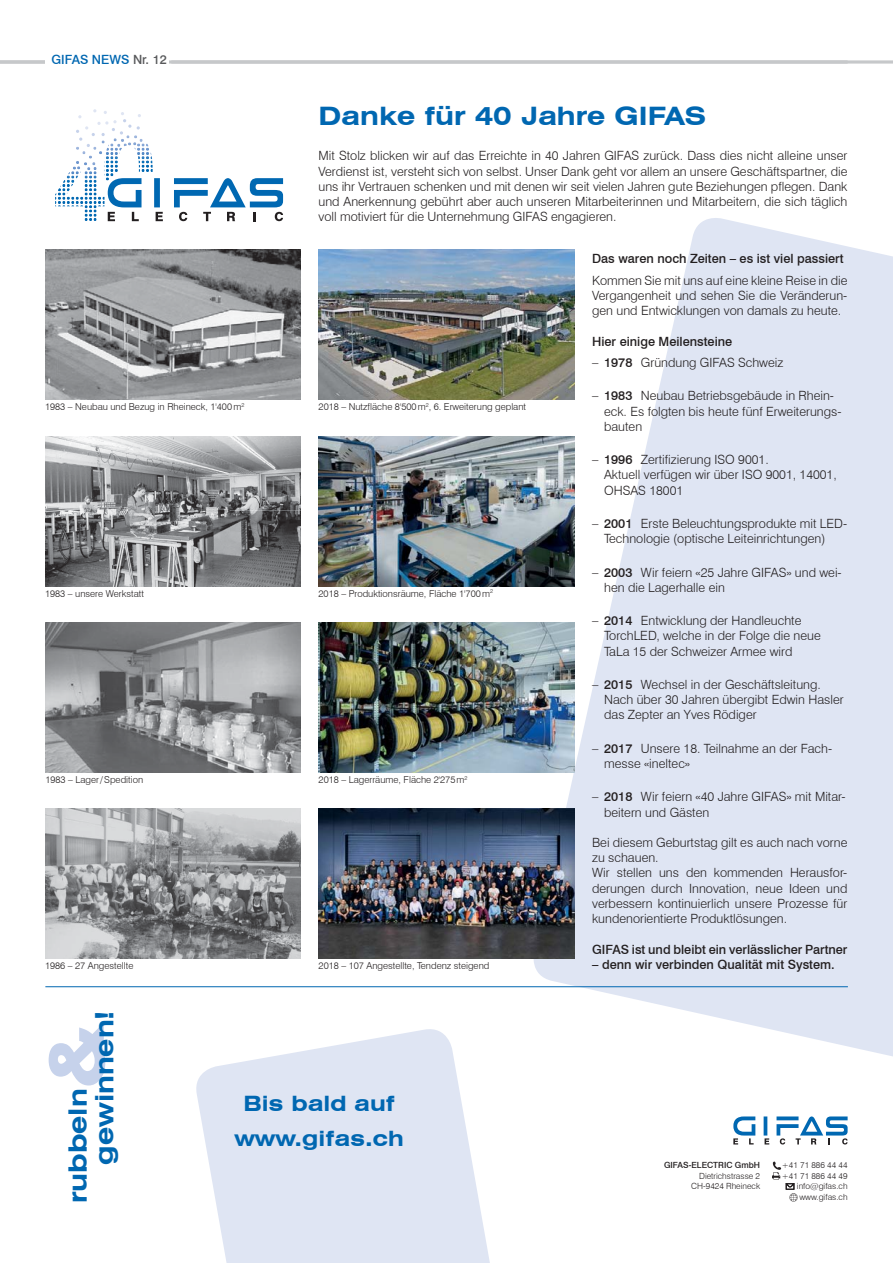
<style>
.page{position:relative;width:893px;height:1263px;background:#fff}
.page>*{position:absolute;margin:0;border:0;box-sizing:border-box;transform-origin:0 0}
.t1{font:700 expanded 76.35px "Swiss 721 BT";color:#c6d2eb}
.t2{font:700 expanded 25.5px/26.5px "Swiss 721 BT";color:#0067b1}
.t3{font:700 expanded 21.15px/35.5px "Swiss 721 BT";color:#0067b1;text-align:center}
.t4{font:300 12.75px/15.3px "Swiss 721 BT";color:#231f20}
.t5{font:500 12.75px "Swiss 721 BT";color:#231f20}
.t6{font:500 12.75px "Swiss 721 BT";color:#0067b1}
.t7{font:500 12.75px "Swiss 721 BT";color:#58595b}
.t8{font:300 9.6px "Swiss 721 BT";color:#231f20}
.t9{font:300 8.55px/10.6px "Swiss 721 BT";color:#231f20;text-align:right}
.t10{font:500 8.55px "Swiss 721 BT";color:#231f20}
.s1{color:#58595b}
.s2{font-weight:500}
</style>
<div class="page">
<svg style="left:174px;top:178px;width:109px;height:43px"></svg>
<svg style="left:55px;top:109px;width:108px;height:112px"></svg>
<img style="left:45px;top:250px;width:256px;height:150px">
<svg style="left:763px;top:1116px;width:4px;height:20px"></svg>
<svg style="left:733px;top:1116px;width:22px;height:29px"></svg>
<svg style="left:764px;top:1138px;width:5px;height:7px"></svg>
<svg style="left:776px;top:1116px;width:71px;height:29px"></svg>
<svg style="left:196px;top:1029px;width:294px;height:233px;fill:#dfe5f3"></svg>
<svg style="left:529px;top:218px;width:364px;height:839px;fill:#dfe5f3"></svg>
<img style="left:45px;top:809px;width:256px;height:150px">
<img style="left:319px;top:250px;width:255px;height:150px">
<img style="left:319px;top:809px;width:255px;height:150px">
<img style="left:319px;top:436px;width:255px;height:150px">
<img style="left:45px;top:436px;width:256px;height:150px">
<img style="left:319px;top:622px;width:255px;height:151px">
<img style="left:45px;top:622px;width:255px;height:151px">
<svg style="left:772px;top:1162px;width:26px;height:40px"></svg>
<hr style="left:0;top:60px;width:893px;height:4px;background:#c6c8ca">
<div style="left:45px;top:54px;width:124px;height:11px;background:#fff"></div>
<hr style="left:45px;top:986px;width:803px;height:1px;background:#0067b1">
<p class="t6" style="left:51px;top:52px;width:117px">GIFAS NEWS <span class="s1">Nr. 12</span></p>
<p class="t7" style="left:133px;top:52px;width:31px">n° 12</p>
<h2 class="t2" style="left:318px;top:102px;width:389px">Danke für 40 Jahre GIFAS</h2>
<p class="t4" style="left:318px;top:148px;width:530px;text-align:justify">Mit Stolz blicken wir auf das Erreichte in 40 Jahren GIFAS zurück. Dass dies nicht alleine unser Verdienst ist, versteht sich von selbst. Unser Dank geht vor allem an unsere Geschäftspartner, die uns ihr Vertrauen schenken und mit denen wir seit vielen Jahren gute Beziehungen pflegen. Dank und Anerkennung gebührt aber auch unseren Mitarbeiterinnen und Mitarbeitern, die sich täglich voll motiviert für die Unternehmung GIFAS engagieren.</p>
<p class="t5" style="left:592px;top:251px;width:253px">Das waren noch Zeiten – es ist viel passiert</p>
<p class="t4" style="left:592px;top:272px;width:257px;text-align:justify">Kommen Sie mit uns auf eine kleine Reise in die Vergangenheit und sehen Sie die Veränderun&shy;gen und Entwicklungen von damals zu heute.</p>
<p class="t5" style="left:592px;top:334px;width:142px">Hier einige Meilensteine</p>
<p class="t4" style="left:592px;top:355px;width:193px">– <span class="s2">1978</span> Gründung GIFAS Schweiz</p>
<p class="t4" style="left:604px;top:388px;width:239px;text-indent:-12px">– <span class="s2">1983</span> Neubau Betriebsgebäude in Rhein&shy;eck. Es folgten bis heute fünf Erweiterungs&shy;bauten</p>
<p class="t4" style="left:604px;top:452px;width:234px;text-indent:-12px">– <span class="s2">1996</span> Zertifizierung ISO 9001.<br>Aktuell verfügen wir über ISO 9001, 14001,<br>OHSAS 18001</p>
<p class="t4" style="left:604px;top:516px;width:245px;text-indent:-12px">– <span class="s2">2001</span> Erste Beleuchtungsprodukte mit LED-<br>Technologie (optische Leiteinrichtungen)</p>
<p class="t4" style="left:604px;top:564px;width:239px;text-indent:-12px">– <span class="s2">2003</span> Wir feiern «25 Jahre GIFAS» und wei&shy;hen die Lagerhalle ein</p>
<p class="t4" style="left:604px;top:613px;width:218px;text-indent:-12px">– <span class="s2">2014</span> Entwicklung der Handleuchte<br>TorchLED, welche in der Folge die neue<br>TaLa 15 der Schweizer Armee wird</p>
<p class="t4" style="left:604px;top:677px;width:241px;text-indent:-12px">– <span class="s2">2015</span> Wechsel in der Geschäftsleitung.<br>Nach über 30 Jahren übergibt Edwin Hasler das Zepter an Yves Rödiger</p>
<p class="t4" style="left:604px;top:740px;width:229px;text-indent:-12px">– <span class="s2">2017</span> Unsere 18. Teilnahme an der Fach&shy;messe «ineltec»</p>
<p class="t4" style="left:604px;top:789px;width:243px;text-indent:-12px">– <span class="s2">2018</span> Wir feiern «40 Jahre GIFAS» mit Mitar&shy;beitern und Gästen</p>
<p class="t4" style="left:592px;top:835px;width:257px">Bei diesem Geburtstag gilt es auch nach vorne zu schauen.<br>Wir stellen uns den kommenden Herausfor&shy;derungen durch Innovation, neue Ideen und verbessern kontinuierlich unsere Prozesse für kundenorientierte Produktlösungen.</p>
<p class="t5" style="left:592px;top:941px;width:257px">GIFAS ist und bleibt ein verlässlicher Partner</p>
<p class="t5" style="left:592px;top:957px;width:244px">– denn wir verbinden Qualität mit System.</p>
<p class="t8" style="left:45px;top:401px;width:201px">1983 – Neubau und Bezug in Rheineck, 1'400 m<sup>2</sup></p>
<p class="t8" style="left:319px;top:401px;width:209px">2018 – Nutzfläche 8'500 m<sup>2</sup>, 6. Erweiterung geplant</p>
<p class="t8" style="left:45px;top:587px;width:100px">1983 – unsere Werkstatt</p>
<p class="t8" style="left:319px;top:587px;width:176px">2018 – Produktionsräume, Fläche 1'700 m<sup>2</sup></p>
<p class="t8" style="left:319px;top:774px;width:150px">2018 – Lagerräume, Fläche 2'275 m<sup>2</sup></p>
<p class="t8" style="left:45px;top:774px;width:99px">1983 – Lager / Spedition</p>
<p class="t8" style="left:45px;top:960px;width:90px">1986 – 27 Angestellte</p>
<p class="t8" style="left:319px;top:960px;width:172px">2018 – 107 Angestellte, Tendenz steigend</p>
<h2 class="t2" style="left:64px;top:1165px;width:156px;text-indent:-38px;rotate:-90deg">rubbeln gewinnen!</h2>
<h1 class="t1" style="left:31px;top:1090px;width:69px;rotate:-90deg">&amp;</h1>
<h3 class="t3" style="left:234px;top:1085px;width:171px">Bis bald auf www.gifas.ch</h3>
<p class="t10" style="left:664px;top:1160px;width:98px">GIFAS-ELECTRIC GmbH</p>
<p class="t9" style="left:691px;top:1170px;width:70px">Dietrichstrasse 2<br>CH-9424 Rheineck</p>
<p class="t9" style="left:782px;top:1160px;width:67px">+41 71 886 44 44 +41 71 886 44 49 info@gifas.ch www.gifas.ch</p>
</div>
